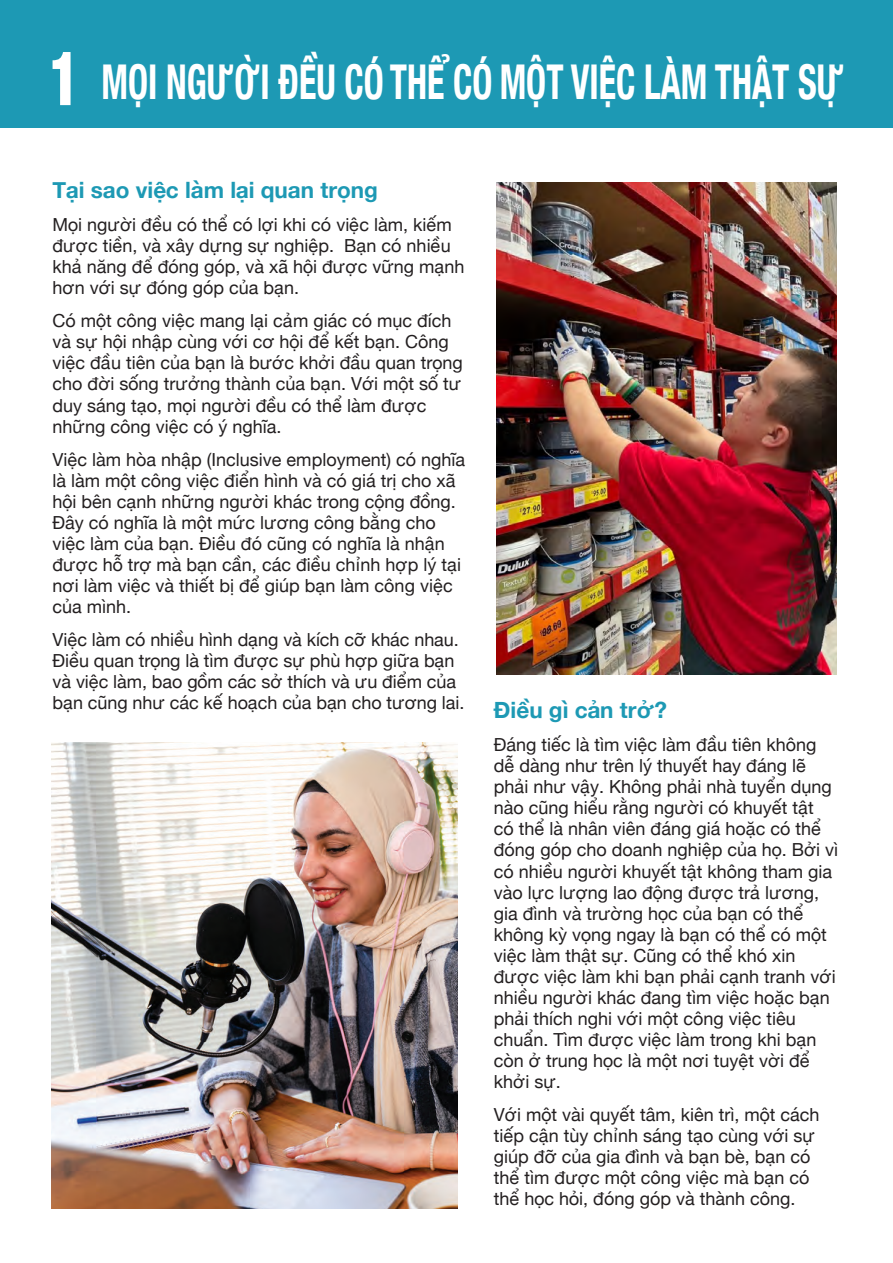
<style>
.page{position:relative;width:893px;height:1263px;background:#fff}
.page>*{position:absolute;margin:0;border:0;box-sizing:border-box;transform-origin:0 0}
.t1{font:700 condensed 48px "Helvetica Neue";color:#fff;scale:.75 1}
.t2{font:700 22.5px "Helvetica Neue";color:#1d99b4}
.t3{font:18px/21px "Helvetica Neue";color:#231f20}
.s1{font-family:"Helvetica Neue LT Pro";font-weight:900;font-size:75px}
</style>
<div class="page">
<div style="left:0;top:0;width:893px;height:127px;background:#1d99b4"></div>
<img style="left:496px;top:182px;width:341px;height:492px">
<img style="left:51px;top:742px;width:406px;height:466px">
<h1 class="t1" style="left:50px;top:42px;width:1061px"><span class="s1">1</span> MỌI NGƯỜI ĐỀU CÓ THỂ CÓ MỘT VIỆC LÀM THẬT SỰ</h1>
<p class="t2" style="left:53px;top:173px;width:327px">Tại sao việc làm lại quan trọng</p>
<p class="t3" style="left:53px;top:216px;width:414px">Mọi người đều có thể có lợi khi có việc làm, kiếm được tiền, và xây dựng sự nghiệp. Bạn có nhiều khả năng để đóng góp, và xã hội được vững mạnh hơn với sự đóng góp của bạn.</p>
<p class="t3" style="left:53px;top:312px;width:412px">Có một công việc mang lại cảm giác có mục đích và sự hội nhập cùng với cơ hội để kết bạn. Công việc đầu tiên của bạn là bước khởi đầu quan trọng cho đời sống trưởng thành của bạn. Với một số tư duy sáng tạo, mọi người đều có thể làm được những công việc có ý nghĩa.</p>
<p class="t3" style="left:53px;top:450px;width:414px">Việc làm hòa nhập (Inclusive employment) có nghĩa là làm một công việc điển hình và có giá trị cho xã hội bên cạnh những người khác trong cộng đồng.<br>Đây có nghĩa là một mức lương công bằng cho việc làm của bạn. Điều đó cũng có nghĩa là nhận được hỗ trợ mà bạn cần, các điều chỉnh hợp lý tại nơi làm việc và thiết bị để giúp bạn làm công việc của mình.</p>
<p class="t3" style="left:53px;top:630px;width:413px">Việc làm có nhiều hình dạng và kích cỡ khác nhau.<br>Điều quan trọng là tìm được sự phù hợp giữa bạn và việc làm, bao gồm các sở thích và ưu điểm của bạn cũng như các kế hoạch của bạn cho tương lai.</p>
<p class="t2" style="left:494px;top:693px;width:175px">Điều gì cản trở?</p>
<p class="t3" style="left:494px;top:735px;width:346px">Đáng tiếc là tìm việc làm đầu tiên không dễ dàng như trên lý thuyết hay đáng lẽ phải như vậy. Không phải nhà tuyển dụng nào cũng hiểu rằng người có khuyết tật<br>có thể là nhân viên đáng giá hoặc có thể đóng góp cho doanh nghiệp của họ. Bởi vì có nhiều người khuyết tật không tham gia vào lực lượng lao động được trả lương, gia đình và trường học của bạn có thể không kỳ vọng ngay là bạn có thể có một việc làm thật sự. Cũng có thể khó xin được việc làm khi bạn phải cạnh tranh với nhiều người khác đang tìm việc hoặc bạn phải thích nghi với một công việc tiêu chuẩn. Tìm được việc làm trong khi bạn còn ở trung học là một nơi tuyệt vời để khởi sự.</p>
<p class="t3" style="left:494px;top:1105px;width:327px">Với một vài quyết tâm, kiên trì, một cách tiếp cận tùy chỉnh sáng tạo cùng với sự giúp đỡ của gia đình và bạn bè, bạn có thể tìm được một công việc mà bạn có thể học hỏi, đóng góp và thành công.</p>
</div>
